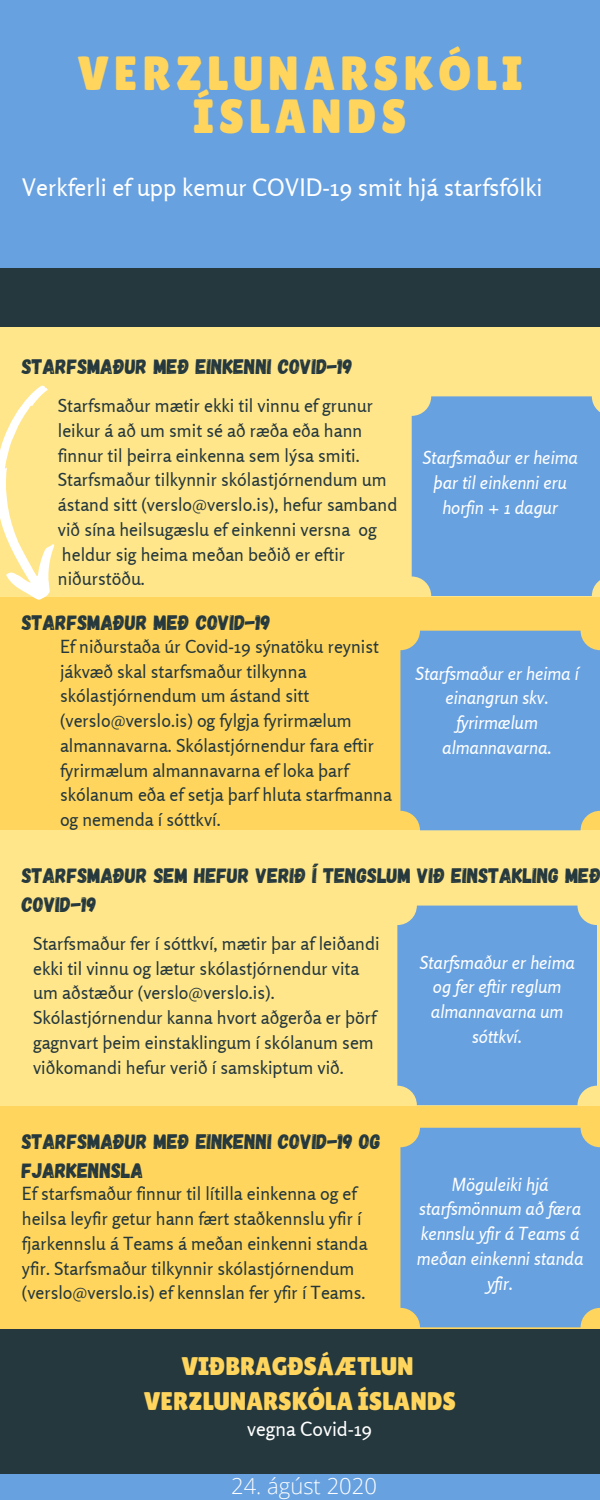
<style>
.page{position:relative;width:600px;height:1500px;background:#68a1e0}
.page>*{position:absolute;margin:0;border:0;box-sizing:border-box;transform-origin:0 0}
.t1{font:48px/42.8px "Lilita One";letter-spacing:.1em;color:#ffd55d;text-align:center}
.t2{font:25.5px/35.2px "Lilita One";color:#ffd55d;text-align:center}
.t3{font:24px "Rosario";color:#fff}
.t4{font:300 22px "Open Sans";color:#fff}
.t5{font:21px/29.2px "Gagalin";color:#25383d}
.t6{font:19.7px "Rosario";color:#fff}
.t7{font:18px/24.8px "Rosario";color:#25383d}
.t8{font:italic 18px/24.8px "Rosario";color:#fff;text-align:center}
</style>
<div class="page">
<div style="left:0;top:268px;width:600px;height:1205px;background:#25383d"></div>
<div style="left:0;top:327px;width:600px;height:1001px;background:#ffd55d"></div>
<div style="left:0;top:830px;width:600px;height:275px;background:#ffe68b"></div>
<div style="left:0;top:327px;width:600px;height:269px;background:#ffe68b"></div>
<svg style="left:0;top:385px;width:62px;height:215px"></svg>
<div style="left:412px;top:396px;width:188px;height:200px;background:#68a1e0"></div>
<div style="left:400px;top:631px;width:200px;height:199px;background:#68a1e0;border-radius:20px"></div>
<div style="left:397px;top:906px;width:200px;height:199px;background:#68a1e0;border-radius:20px"></div>
<div style="left:400px;top:1128px;width:200px;height:199px;background:#68a1e0;border-radius:20px"></div>
<h1 class="t1" style="left:77px;top:52px;width:447px">VERZLUNARSKÓLI<br>ÍSLANDS</h1>
<h3 class="t3" style="left:22px;top:173px;width:522px">Verkferli ef upp kemur COVID-19 smit hjá starfsfólki</h3>
<p class="t5" style="left:22px;top:351px;width:332px">STARFSMAÐUR MEÐ EINKENNI COVID-19</p>
<p class="t7" style="left:58px;top:393px;width:341px">Starfsmaður mætir ekki til vinnu ef grunur leikur á að um smit sé að ræða eða hann finnur til þeirra einkenna sem lýsa smiti.<br>Starfsmaður tilkynnir skólastjórnendum um ástand sitt (verslo@verslo.is), hefur samband við sína heilsugæslu ef einkenni versna og heldur sig heima meðan beðið er eftir niðurstöðu.</p>
<p class="t5" style="left:22px;top:607px;width:250px">STARFSMAÐUR MEÐ COVID-19</p>
<p class="t7" style="left:60px;top:634px;width:334px">Ef niðurstaða úr Covid-19 sýnatöku reynist jákvæð skal starfsmaður tilkynna skólastjórnendum um ástand sitt (verslo@verslo.is) og fylgja fyrirmælum almannavarna. Skólastjórnendur fara eftir fyrirmælum almannavarna ef loka þarf skólanum eða ef setja þarf hluta starfmanna og nemenda í sóttkví.</p>
<p class="t8" style="left:422px;top:445px;width:157px">Starfsmaður er heima þar til einkenni eru horfin + 1 dagur</p>
<p class="t8" style="left:415px;top:660px;width:165px">Starfsmaður er heima í einangrun skv. fyrirmælum almannavarna.</p>
<p class="t5" style="left:22px;top:860px;width:581px">STARFSMAÐUR SEM HEFUR VERIÐ Í TENGSLUM VIÐ EINSTAKLING MEÐ<br>COVID-19</p>
<p class="t7" style="left:33px;top:931px;width:348px">Starfsmaður fer í sóttkví, mætir þar af leiðandi ekki til vinnu og lætur skólastjórnendur vita um aðstæður (verslo@verslo.is).<br>Skólastjórnendur kanna hvort aðgerða er þörf gagnvart þeim einstaklingum í skólanum sem viðkomandi hefur verið í samskiptum við.</p>
<p class="t5" style="left:22px;top:1126px;width:360px">STARFSMAÐUR MEÐ EINKENNI COVID-19 OG<br>FJARKENNSLA</p>
<p class="t7" style="left:22px;top:1181px;width:347px">Ef starfsmaður finnur til lítilla einkenna og ef heilsa leyfir getur hann fært staðkennslu yfir í fjarkennslu á Teams á meðan einkenni standa yfir. Starfsmaður tilkynnir skólastjórnendum (verslo@verslo.is) ef kennslan fer yfir í Teams.</p>
<p class="t8" style="left:419px;top:949px;width:157px">Starfsmaður er heima og fer eftir reglum almannavarna um sóttkví.</p>
<p class="t8" style="left:417px;top:1171px;width:168px">Möguleiki hjá starfsmönnum að færa kennslu yfir á Teams á meðan einkenni standa yfir.</p>
<h2 class="t2" style="left:144px;top:1348px;width:314px">VIÐBRAGÐSÁÆTLUN<br>VERZLUNARSKÓLA ÍSLANDS</h2>
<p class="t6" style="left:247px;top:1417px;width:126px">vegna Covid-19</p>
<p class="t4" style="left:231px;top:1470px;width:147px">24. ágúst 2020</p>
</div>
